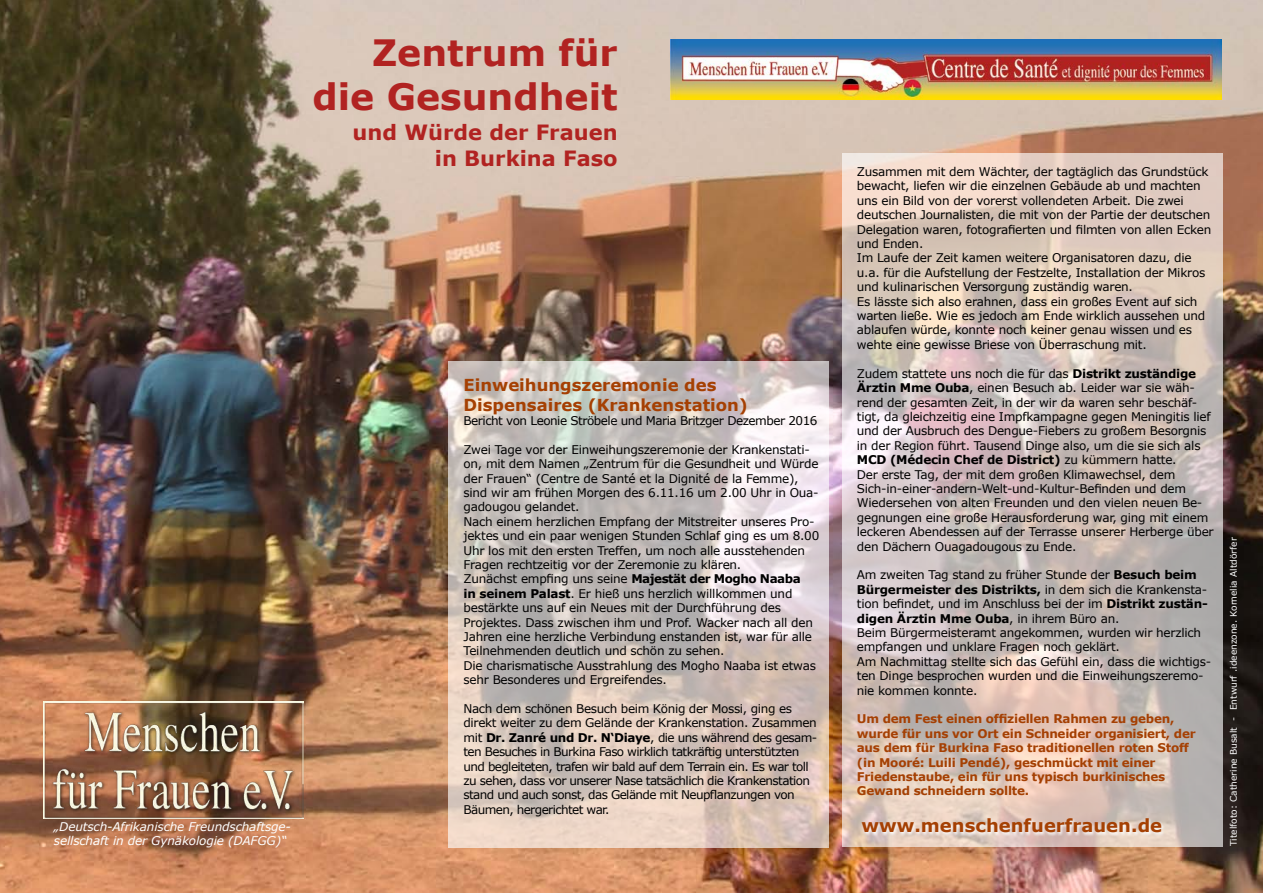
<style>
.page{position:relative;width:1263px;height:893px;background:#fff}
.page>*{position:absolute;margin:0;border:0;box-sizing:border-box;transform-origin:0 0}
.t1{font:700 36.3px/43.5px "Verdana";color:#b12321;text-align:right}
.t2{font:700 21px/25.2px "Verdana";color:#b12321;text-align:right}
.t3{font:700 18px "Verdana";color:#a54003}
.t4{font:700 16.5px/19.8px "Verdana";color:#a54003}
.t5{font:12px/14.4px "Verdana";letter-spacing:-.02em;color:#000}
.t6{font:12px/14.4px "Verdana";letter-spacing:-.05em;color:#000}
.t7{font:700 12px/14.4px "Verdana";letter-spacing:-.02em;color:#a54003}
.t8{font:italic 12px/14.4px "Verdana";letter-spacing:-.01em;color:#fff}
.t9{font:12px "Verdana";letter-spacing:-.04em;color:#000}
.t10{font:9px "Verdana";color:#fff}
.s1{font-weight:700}
</style>
<div class="page">
<img style="left:0;top:0;width:1263px;height:893px">
<img style="left:671px;top:39px;width:550px;height:61px">
<img style="left:43px;top:702px;width:260px;height:117px">
<svg style="left:842px;top:153px;width:380px;height:693px;background:#d2c2bb"></svg>
<svg style="left:449px;top:361px;width:380px;height:487px;background:#d1c6c0"></svg>
<div style="left:861px;top:818px;width:304px;height:19px;background:#fff;opacity:.91"></div>
<h1 class="t1" style="left:312px;top:32px;width:307px">Zentrum für die Gesundheit</h1>
<h2 class="t2" style="left:353px;top:120px;width:267px">und Würde der Frauen in Burkina Faso</h2>
<p class="t8" style="left:54px;top:819px;width:239px">„Deutsch-Afrikanische Freundschaftsge&shy;sellschaft in der Gynäkologie (DAFGG)“</p>
<h3 class="t4" style="left:463px;top:375px;width:286px">Einweihungszeremonie des<br>Dispensaires (Krankenstation)</h3>
<p class="t9" style="left:463px;top:413px;width:355px">Bericht von Leonie Ströbele und Maria Britzger Dezember 2016</p>
<p class="t5" style="left:463px;top:442px;width:357px">Zwei Tage vor der Einweihungszeremonie der Krankenstati&shy;on, mit dem Namen „Zentrum für die Gesundheit und Würde der Frauen“ (Centre de Santé et la Dignité de la Femme), sind wir am frühen Morgen des 6.11.16 um 2.00 Uhr in Oua&shy;gadougou gelandet.<br>Nach einem herzlichen Empfang der Mitstreiter unseres Pro&shy;jektes und ein paar wenigen Stunden Schlaf ging es um 8.00<br>Uhr los mit den ersten Treffen, um noch alle ausstehenden Fragen rechtzeitig vor der Zeremonie zu klären.<br>Zunächst empfing uns seine <span class="s1">Majestät der Mogho Naaba<br>in seinem Palast</span>. Er hieß uns herzlich willkommen und bestärkte uns auf ein Neues mit der Durchführung des Projektes. Dass zwischen ihm und Prof. Wacker nach all den Jahren eine herzliche Verbindung enstanden ist, war für alle Teilnehmenden deutlich und schön zu sehen.<br>Die charismatische Ausstrahlung des Mogho Naaba ist etwas sehr Besonderes und Ergreifendes.</p>
<p class="t6" style="left:463px;top:702px;width:355px">Nach dem schönen Besuch beim König der Mossi, ging es direkt weiter zu dem Gelände der Krankenstation. Zusammen mit <span class="s1">Dr. Zanré und Dr. N‘Diaye</span>, die uns während des gesam&shy;ten Besuches in Burkina Faso wirklich tatkräftig unterstützten und begleiteten, trafen wir bald auf dem Terrain ein. Es war toll zu sehen, dass vor unserer Nase tatsächlich die Krankenstation stand und auch sonst, das Gelände mit Neupflanzungen von Bäumen, hergerichtet war.</p>
<p class="t5" style="left:857px;top:165px;width:356px">Zusammen mit dem Wächter, der tagtäglich das Grundstück bewacht, liefen wir die einzelnen Gebäude ab und machten uns ein Bild von der vorerst vollendeten Arbeit. Die zwei deutschen Journalisten, die mit von der Partie der deutschen Delegation waren, fotografierten und filmten von allen Ecken und Enden.<br>Im Laufe der Zeit kamen weitere Organisatoren dazu, die u.a. für die Aufstellung der Festzelte, Installation der Mikros und kulinarischen Versorgung zuständig waren.<br>Es lässte sich also erahnen, dass ein großes Event auf sich warten ließe. Wie es jedoch am Ende wirklich aussehen und ablaufen würde, konnte noch keiner genau wissen und es wehte eine gewisse Briese von Überraschung mit.</p>
<p class="t5" style="left:857px;top:366px;width:358px">Zudem stattete uns noch die für das <span class="s1">Distrikt zuständige Ärztin Mme Ouba</span>, einen Besuch ab. Leider war sie wäh&shy;rend der gesamten Zeit, in der wir da waren sehr beschäf&shy;tigt, da gleichzeitig eine Impfkampagne gegen Meningitis lief und der Ausbruch des Dengue-Fiebers zu großem Besorgnis in der Region führt. Tausend Dinge also, um die sie sich als <span class="s1">MCD (Médecin Chef de District)</span> zu kümmern hatte.<br>Der erste Tag, der mit dem großen Klimawechsel, dem Sich-in-einer-andern-Welt-und-Kultur-Befinden und dem Wiedersehen von alten Freunden und den vielen neuen Be&shy;gegnungen eine große Herausforderung war, ging mit einem leckeren Abendessen auf der Terrasse unserer Herberge über den Dächern Ouagadougous zu Ende.</p>
<p class="t5" style="left:857px;top:568px;width:356px">Am zweiten Tag stand zu früher Stunde der <span class="s1">Besuch beim Bürgermeister des Distrikts,</span> in dem sich die Krankensta&shy;tion befindet, und im Anschluss bei der im <span class="s1">Distrikt zustän&shy;digen Ärztin Mme Ouba</span>, in ihrem Büro an.<br>Beim Bürgermeisteramt angekommen, wurden wir herzlich empfangen und unklare Fragen noch geklärt.<br>Am Nachmittag stellte sich das Gefühl ein, dass die wichtigs&shy;ten Dinge besprochen wurden und die Einweihungszeremo&shy;nie kommen konnte.</p>
<p class="t7" style="left:857px;top:712px;width:340px">Um dem Fest einen offiziellen Rahmen zu geben, wurde für uns vor Ort ein Schneider organisiert, der aus dem für Burkina Faso traditionellen roten Stoff (in Mooré: Luili Pendé), geschmückt mit einer Friedenstaube, ein für uns typisch burkinisches Gewand schneidern sollte.</p>
<h3 class="t3" style="left:861px;top:814px;width:302px">www.menschenfuerfrauen.de</h3>
<p class="t10" style="left:1228px;top:846px;width:310px;rotate:-90deg">Titelfoto: Catherine Busalt - Entwurf .ideenzone. Kornelia Altdörfer</p>
</div>
